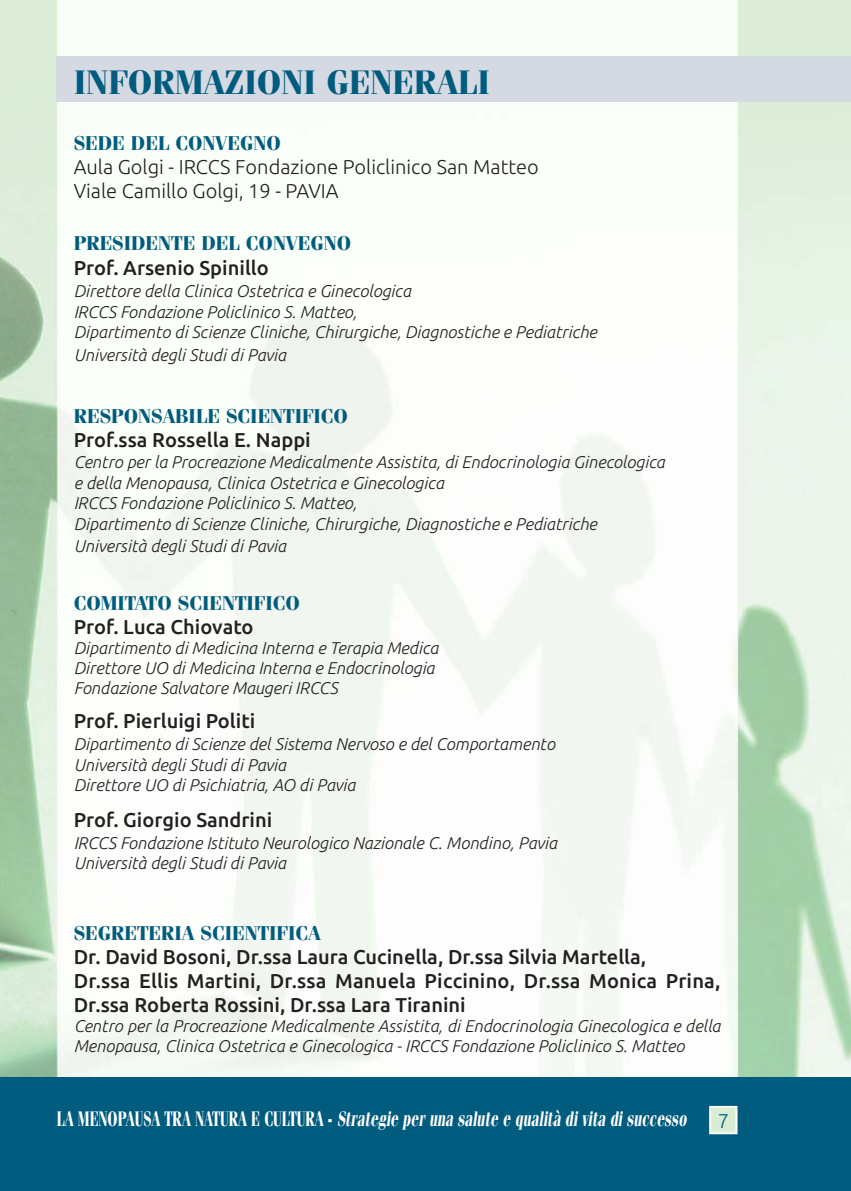
<style>
.page{position:relative;width:851px;height:1191px;background:#fff}
.page>*{position:absolute;margin:0;border:0;box-sizing:border-box;transform-origin:0 0}
.t1{font:700 34px "Fenice";color:#005c7f}
.t2{font:700 21px "Fenice";color:#fff;scale:.67 1}
.t3{font:500 20px/24px "Ubuntu";color:#231f20}
.t4{font:700 20px "Fenice";color:#005c7f}
.t5{font:300 20px/24px "Ubuntu";color:#231f20}
.t6{font:300 20px "Ubuntu";color:#005c7f}
.t7{font:italic 300 17px/20.4px "Ubuntu";color:#231f20}
</style>
<div class="page">
<img style="left:0;top:0;width:850px;height:1077px">
<div style="left:0;top:1077px;width:850px;height:114px;background:#005c7f"></div>
<div style="left:57px;top:57px;width:793px;height:45px;background:#d5d9e2"></div>
<div style="left:711px;top:1108px;width:24px;height:24px;background:#d9ecd4"></div>
<div style="left:709px;top:1106px;width:28px;height:28px;border:2px solid #fff"></div>
<h1 class="t1" style="left:74px;top:62px;width:418px">INFORMAZIONI GENERALI</h1>
<p class="t4" style="left:74px;top:131px;width:208px">SEDE DEL CONVEGNO</p>
<p class="t5" style="left:74px;top:155px;width:466px">Aula Golgi - IRCCS Fondazione Policlinico San Matteo<br>Viale Camillo Golgi, 19 - PAVIA</p>
<p class="t4" style="left:74px;top:231px;width:279px">PRESIDENTE DEL CONVEGNO</p>
<p class="t3" style="left:74px;top:256px;width:196px">Prof. Arsenio Spinillo</p>
<p class="t7" style="left:74px;top:280px;width:524px">Direttore della Clinica Ostetrica e Ginecologica<br>IRCCS Fondazione Policlinico S. Matteo,<br>Dipartimento di Scienze Cliniche, Chirurgiche, Diagnostiche e Pediatriche</p>
<p class="t7" style="left:74px;top:344px;width:214px">Università degli Studi di Pavia</p>
<p class="t4" style="left:74px;top:403px;width:276px">RESPONSABILE SCIENTIFICO</p>
<p class="t3" style="left:74px;top:427px;width:238px">Prof.ssa Rossella E. Nappi</p>
<p class="t7" style="left:74px;top:452px;width:592px">Centro per la Procreazione Medicalmente Assistita, di Endocrinologia Ginecologica e della Menopausa, Clinica Ostetrica e Ginecologica<br>IRCCS Fondazione Policlinico S. Matteo,<br>Dipartimento di Scienze Cliniche, Chirurgiche, Diagnostiche e Pediatriche</p>
<p class="t7" style="left:74px;top:535px;width:214px">Università degli Studi di Pavia</p>
<p class="t4" style="left:74px;top:591px;width:227px">COMITATO SCIENTIFICO</p>
<p class="t3" style="left:74px;top:614px;width:181px">Prof. Luca Chiovato</p>
<p class="t7" style="left:74px;top:638px;width:366px">Dipartimento di Medicina Interna e Terapia Medica<br>Direttore UO di Medicina Interna e Endocrinologia<br>Fondazione Salvatore Maugeri IRCCS</p>
<p class="t3" style="left:74px;top:708px;width:183px">Prof. Pierluigi Politi</p>
<p class="t7" style="left:74px;top:733px;width:482px">Dipartimento di Scienze del Sistema Nervoso e del Comportamento<br>Università degli Studi di Pavia<br>Direttore UO di Psichiatria, AO di Pavia</p>
<p class="t3" style="left:74px;top:807px;width:200px">Prof. Giorgio Sandrini</p>
<p class="t7" style="left:74px;top:832px;width:485px">IRCCS Fondazione Istituto Neurologico Nazionale C. Mondino, Pavia<br>Università degli Studi di Pavia</p>
<p class="t4" style="left:74px;top:920px;width:248px">SEGRETERIA SCIENTIFICA</p>
<p class="t3" style="left:74px;top:944px;width:648px">Dr. David Bosoni, Dr.ssa Laura Cucinella, Dr.ssa Silvia Martella,<br>Dr.ssa Ellis Martini, Dr.ssa Manuela Piccinino, Dr.ssa Monica Prina,<br>Dr.ssa Roberta Rossini, Dr.ssa Lara Tiranini</p>
<p class="t7" style="left:74px;top:1015px;width:648px">Centro per la Procreazione Medicalmente Assistita, di Endocrinologia Ginecologica e della<br>Menopausa, Clinica Ostetrica e Ginecologica - IRCCS Fondazione Policlinico S. Matteo</p>
<p class="t2" style="left:57px;top:1106px;width:946px">L A M E N O PA U S A T R A N AT U R A E C U LT U R A - Strategie peruna salute e qualità divita disuccesso</p>
<p class="t6" style="left:717px;top:1108px;width:13px">7</p>
</div>
